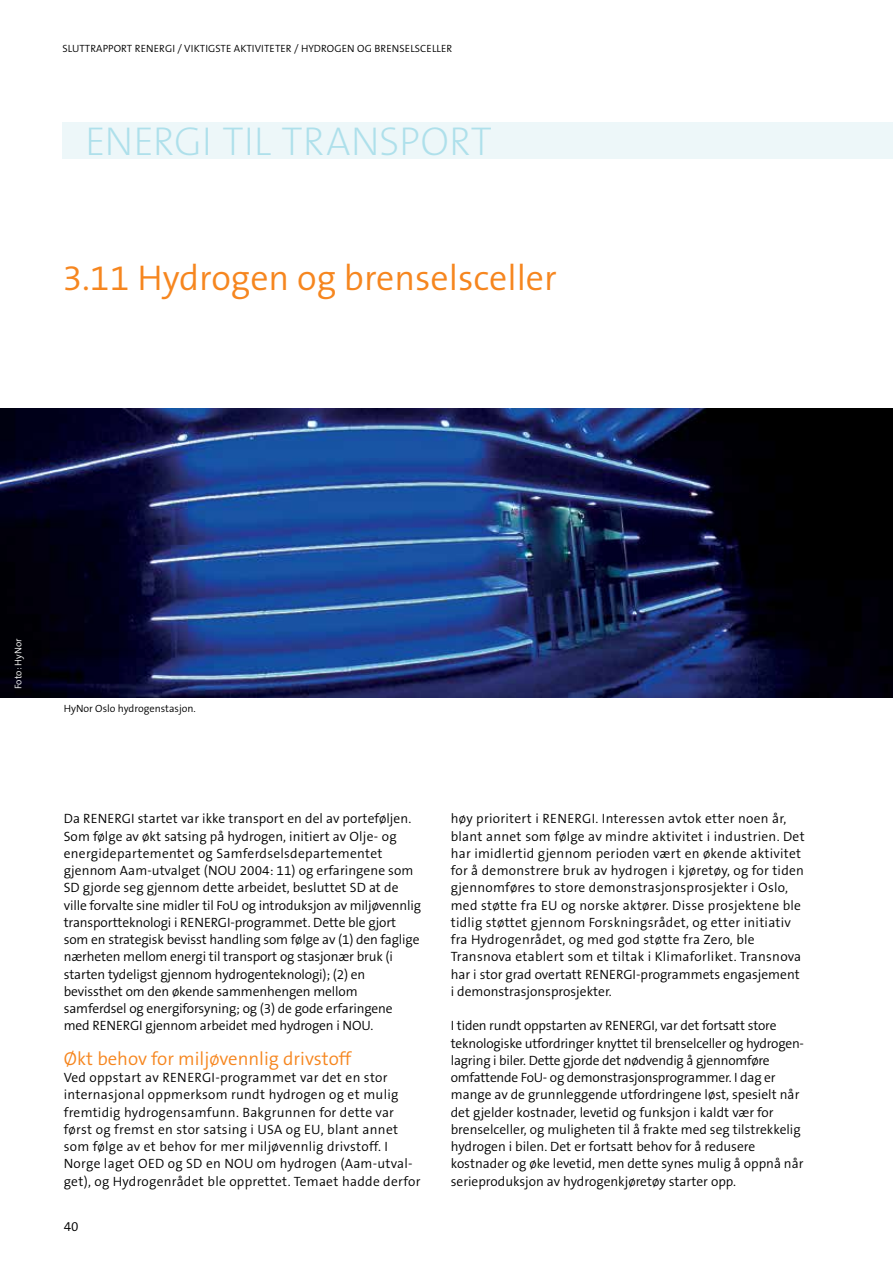
<style>
.page{position:relative;width:893px;height:1263px;background:#fff}
.page>*{position:absolute;margin:0;border:0;box-sizing:border-box;transform-origin:0 0}
.t1{font:200 40.5px "The Sans B2";letter-spacing:-.005em;color:#aee0eb}
.t2{font:300 36px "The Sans B4";color:#f6861f}
.t3{font:300 18.75px "The Sans B4";color:#f6861f}
.t4{font:300 13.5px/17.2px "The Sans B4";color:#000}
.t5{font:300 13.5px/17.2px "The Sans B4";letter-spacing:.02em;color:#000}
.t6{font:300 10.5px "The Sans B4";color:#000}
.t7{font:300 9.75px "The Sans B4";color:#fff}
</style>
<div class="page">
<img style="left:0;top:408px;width:893px;height:289px">
<div style="left:62px;top:123px;width:831px;height:36px;background:#edf7f9"></div>
<p class="t6" style="left:62px;top:43px;width:48px">Sluttrappor</p>
<p class="t6" style="left:127px;top:43px;width:21px">t Renergi</p>
<p class="t6" style="left:178px;top:43px;width:144px">/ Viktigste Aktiviteter / hydrogen</p>
<p class="t6" style="left:357px;top:43px;width:30px">og brense</p>
<p class="t6" style="left:410px;top:43px;width:37px">lsce ller</p>
<h1 class="t1" style="left:85px;top:119px;width:409px">ENERGI TIL TRANSPORT</h1>
<h2 class="t2" style="left:62px;top:259px;width:496px">3.11 Hydrogen og brenselsceller</h2>
<p class="t7" style="left:13px;top:689px;width:52px;rotate:-90deg">Foto: HyNor</p>
<p class="t6" style="left:64px;top:702px;width:134px">HyNor Oslo hydrogenstasjon.</p>
<p class="t4" style="left:64px;top:810px;width:359px">Da RENERGI startet var ikke transport en del av porteføljen.<br>Som følge av økt satsing på hydrogen, initiert av Olje- og energidepartementet og Samferdselsdepartementet gjennom Aam-utvalget (NOU 2004: 11) og erfaringene som SD gjorde seg gjennom dette arbeidet, besluttet SD at de ville forvalte sine midler til FoU og introduksjon av miljøvennlig transportteknologi i RENERGI-programmet. Dette ble gjort som en strategisk bevisst handling som følge av (1) den faglige nærheten mellom energi til transport og stasjonær bruk (i starten tydeligst gjennom hydrogenteknologi); (2) en bevissthet om den økende sammenhengen mellom samferdsel og energiforsyning; og (3) de gode erfaringene med RENERGI gjennom arbeidet med hydrogen i NOU.</p>
<h3 class="t3" style="left:64px;top:1048px;width:289px">Økt behov for miljøvennlig drivstoff</h3>
<p class="t5" style="left:64px;top:1069px;width:358px">Ved oppstart av RENERGI-programmet var det en stor internasjonal oppmerksom rundt hydrogen og et mulig fremtidig hydrogensamfunn. Bakgrunnen for dette var først og fremst en stor satsing i U SA og EU, blant annet som følge av et behov for mer miljøvennlig drivstoff. I Norge laget OED og SD en NOU om hydrogen (Aam-utval&shy;get), og Hydrogenrådet ble opprettet. Temaet hadde derfor</p>
<p class="t4" style="left:64px;top:1218px;width:16px">40</p>
<p class="t5" style="left:451px;top:810px;width:355px">høy prioritert i RENERGI. Interessen avtok etter noen år, blant annet som følge av mindre aktivitet i industrien. Det har imidlertid gjennom perioden vært en økende aktivitet for å demonstrere bruk av hydrogen i kjøretøy, og for tiden gjennomføres to store demonstrasjonsprosjekter i Oslo, med støtte fra EU og norske aktører. Disse prosjektene ble tidlig støttet gjennom Forskningsrådet, og etter initiativ fra Hydrogenrådet, og med god støtte fra Zero, ble Transnova etablert som et tiltak i Klimaforliket. Transnova har i stor grad overtatt RENERGI-programmets engasjement i demonstrasjonsprosjekter.</p>
<p class="t4" style="left:451px;top:1018px;width:355px">I tiden rundt oppstarten av RENERGI, var det fortsatt store teknologiske utfordringer knyttet til brenselceller og hydrogen&shy;lagring i biler. Dette gjorde det nødvendig å gjennomføre omfattende FoU- og demonstrasjonsprogrammer. I dag er mange av de grunnleggende utfordringene løst, spesielt når det gjelder kostnader, levetid og funksjon i kaldt vær for brenselceller, og muligheten til å frakte med seg tilstrekkelig hydrogen i bilen. Det er fortsatt behov for å redusere kostnader og øke levetid, men dette synes mulig å oppnå når serieproduksjon av hydrogenkjøretøy starter opp.</p>
</div>
